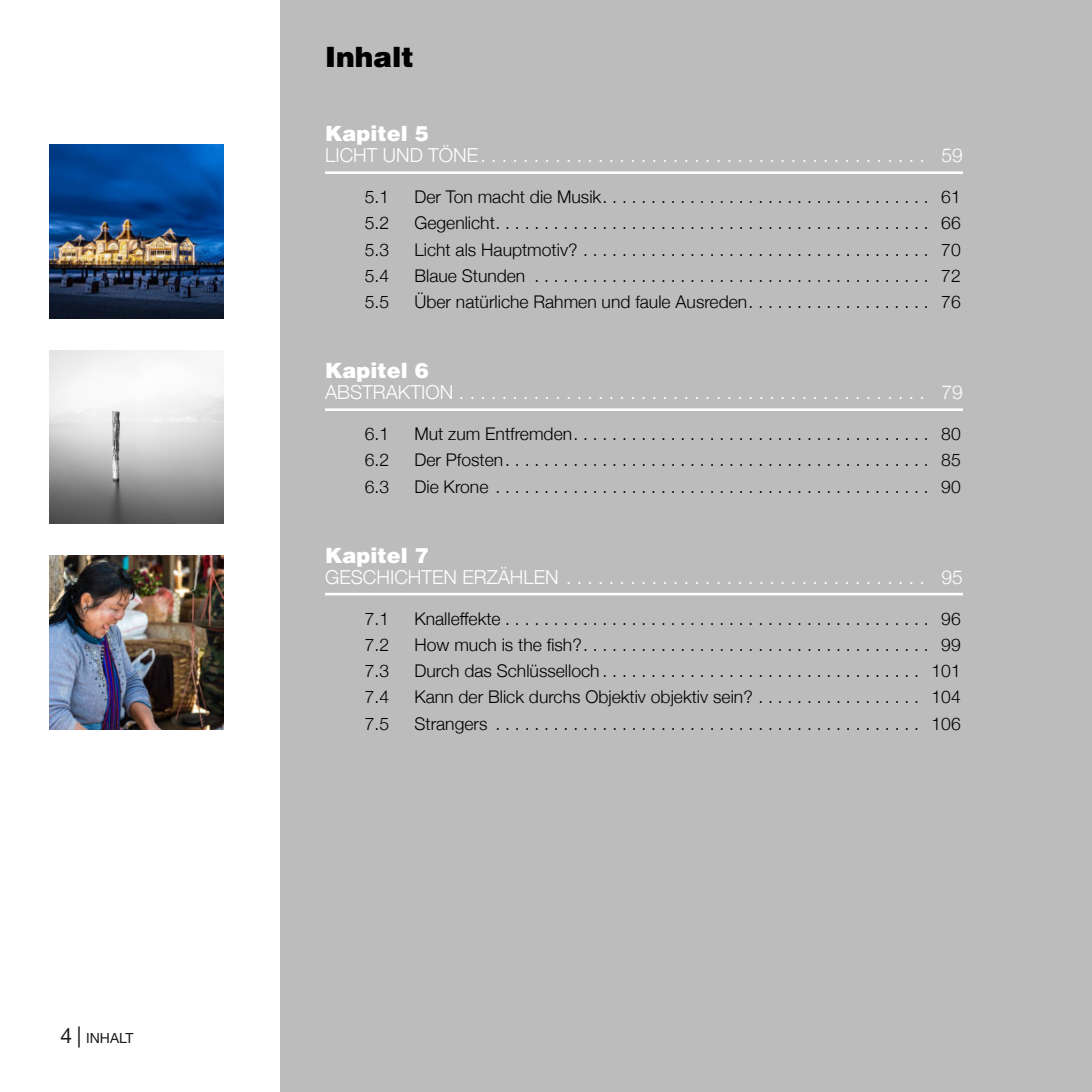
<style>
.page{position:relative;width:1092px;height:1092px;background:#fff}
.page>*{position:absolute;margin:0;border:0;box-sizing:border-box;transform-origin:0 0}
.t1{font:900 28px "Helvetica";color:#000}
.t2{font:900 21px "Helvetica";color:#fff}
.t3{font:300 19.25px "Helvetica Neue";color:#fff}
.t4{font:300 17.5px "Helvetica Neue";color:#000}
.t5{font:14px "Helvetica Neue LT Std";color:#1a181c}
.s1{font-size:21px}
</style>
<div class="page">
<div style="left:280px;top:0;width:811px;height:1091px;background:#bcbcbc"></div>
<hr style="left:325px;top:171px;width:637px;height:3px;background:#fff">
<hr style="left:325px;top:408px;width:637px;height:3px;background:#fff">
<hr style="left:325px;top:592px;width:637px;height:3px;background:#fff">
<img style="left:50px;top:350px;width:173px;height:174px">
<img style="left:50px;top:556px;width:173px;height:173px">
<img style="left:50px;top:144px;width:173px;height:174px">
<p class="t5" style="left:60px;top:1032px;width:75px"><span class="s1">4 |</span> INHALT</p>
<h1 class="t1" style="left:325px;top:47px;width:90px">Inhalt</h1>
<p class="t2" style="left:325px;top:126px;width:105px">Kapitel 5</p>
<p class="t3" style="left:325px;top:145px;width:639px">LICHT UND TÖNE . . . . . . . . . . . . . . . . . . . . . . . . . . . . . . . . . . . . . . . . . . 59</p>
<p class="t4" style="left:365px;top:187px;width:26px">5 .1</p>
<p class="t4" style="left:414px;top:187px;width:547px">Der Ton macht die Musik . . . . . . . . . . . . . . . . . . . . . . . . . . . . . . . . . . 61</p>
<p class="t4" style="left:365px;top:214px;width:26px">5 .2</p>
<p class="t4" style="left:414px;top:214px;width:547px">Gegenlicht . . . . . . . . . . . . . . . . . . . . . . . . . . . . . . . . . . . . . . . . . . . . . 66</p>
<p class="t4" style="left:365px;top:240px;width:26px">5 .3</p>
<p class="t4" style="left:414px;top:240px;width:547px">Licht als Hauptmotiv? . . . . . . . . . . . . . . . . . . . . . . . . . . . . . . . . . . . . 70</p>
<p class="t4" style="left:365px;top:266px;width:26px">5 .4</p>
<p class="t4" style="left:414px;top:266px;width:547px">Blaue Stunden . . . . . . . . . . . . . . . . . . . . . . . . . . . . . . . . . . . . . . . . . 72</p>
<p class="t4" style="left:365px;top:292px;width:26px">5 .5</p>
<p class="t4" style="left:414px;top:292px;width:547px">Über natürliche Rahmen und faule Ausreden . . . . . . . . . . . . . . . . . . . 76</p>
<p class="t2" style="left:325px;top:362px;width:105px">Kapitel 6</p>
<p class="t3" style="left:325px;top:382px;width:639px">ABSTRAKTION . . . . . . . . . . . . . . . . . . . . . . . . . . . . . . . . . . . . . . . . . . . . 79</p>
<p class="t4" style="left:365px;top:424px;width:26px">6 .1</p>
<p class="t4" style="left:414px;top:424px;width:547px">Mut zum Entfremden . . . . . . . . . . . . . . . . . . . . . . . . . . . . . . . . . . . . . 80</p>
<p class="t4" style="left:365px;top:450px;width:26px">6 .2</p>
<p class="t4" style="left:414px;top:450px;width:547px">Der Pfosten . . . . . . . . . . . . . . . . . . . . . . . . . . . . . . . . . . . . . . . . . . . . 85</p>
<p class="t4" style="left:365px;top:477px;width:26px">6 .3</p>
<p class="t4" style="left:414px;top:477px;width:547px">Die Krone . . . . . . . . . . . . . . . . . . . . . . . . . . . . . . . . . . . . . . . . . . . . . 90</p>
<p class="t2" style="left:325px;top:547px;width:105px">Kapitel 7</p>
<p class="t3" style="left:325px;top:566px;width:639px">GESCHICHTEN ERZÄHLEN . . . . . . . . . . . . . . . . . . . . . . . . . . . . . . . . . . 95</p>
<p class="t4" style="left:365px;top:604px;width:26px">7.1</p>
<p class="t4" style="left:414px;top:604px;width:547px">Knalleffekte . . . . . . . . . . . . . . . . . . . . . . . . . . . . . . . . . . . . . . . . . . . . 96</p>
<p class="t4" style="left:365px;top:630px;width:26px">7.2</p>
<p class="t4" style="left:414px;top:630px;width:547px">How much is the fish? . . . . . . . . . . . . . . . . . . . . . . . . . . . . . . . . . . . . 99</p>
<p class="t4" style="left:365px;top:661px;width:26px">7 .3</p>
<p class="t4" style="left:414px;top:661px;width:547px">Durch das Schlüsselloch . . . . . . . . . . . . . . . . . . . . . . . . . . . . . . . . . 101</p>
<p class="t4" style="left:365px;top:687px;width:26px">7 .4</p>
<p class="t4" style="left:414px;top:687px;width:547px">Kann der Blick durchs Objektiv objektiv sein? . . . . . . . . . . . . . . . . . 104</p>
<p class="t4" style="left:365px;top:714px;width:26px">7 .5</p>
<p class="t4" style="left:414px;top:714px;width:547px">Strangers . . . . . . . . . . . . . . . . . . . . . . . . . . . . . . . . . . . . . . . . . . . . 106</p>
</div>
